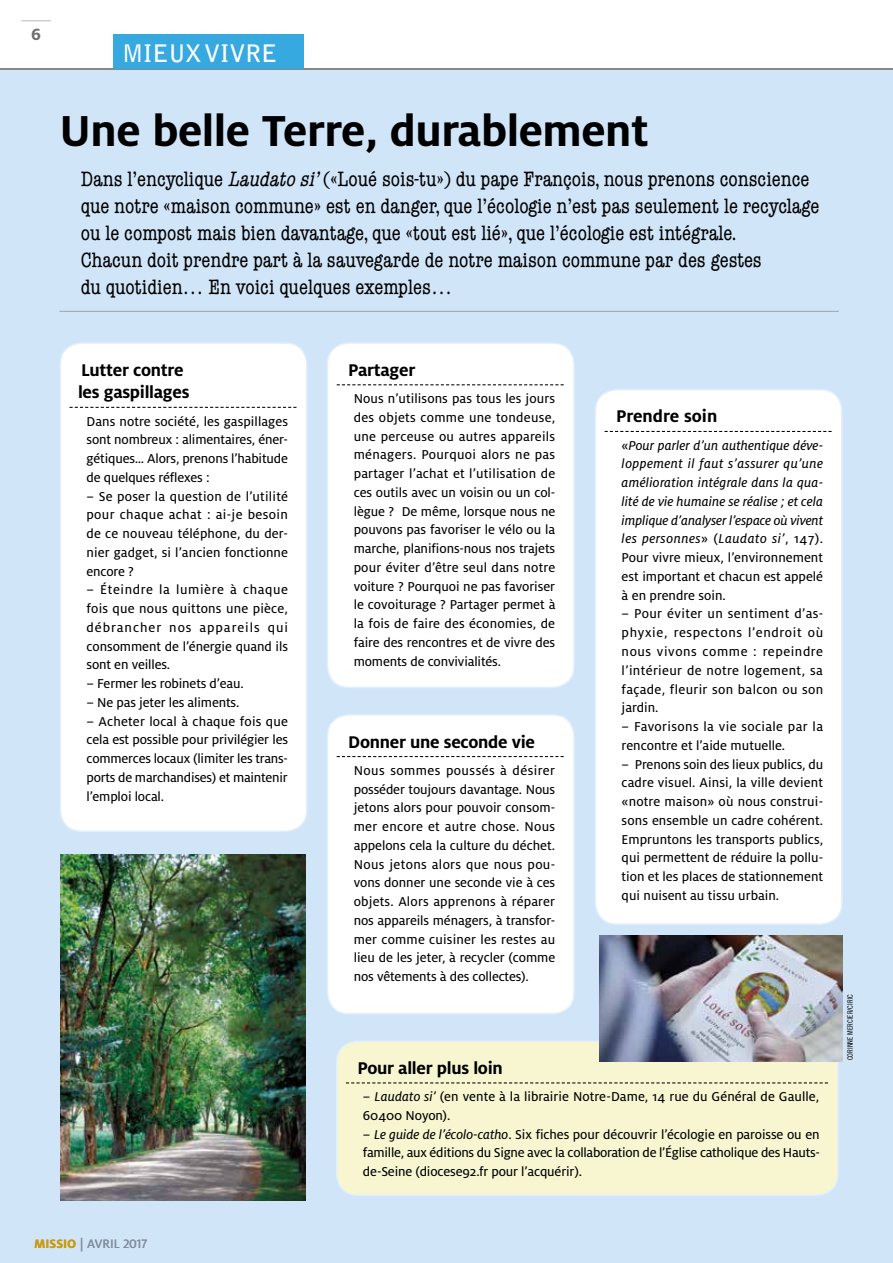
<style>
.page{position:relative;width:893px;height:1263px;background:#fff}
.page>*{position:absolute;margin:0;border:0;box-sizing:border-box;transform-origin:0 0}
.t1{font:700 48px "Milo OT";letter-spacing:-.01em;color:#000}
.t2{font:700 24px "Bell Gothic";letter-spacing:-.005em;color:#fff}
.t3{font:condensed 21px/27px "American Typewriter";color:#000}
.t4{font:700 18.75px/22.5px "Milo OT";letter-spacing:-.015em;color:#000}
.t5{font:700 18px "Milo OT";color:#706f6f}
.t6{font:14.25px/18.8px "Milo OT Text";letter-spacing:-.005em;color:#000;text-align:justify}
.t7{font:14.25px/18.8px "Milo OT Text Ita";letter-spacing:-.01em;color:#000;text-align:justify}
.t8{font:13.5px "Milo OT Text";letter-spacing:-.01em;color:#838f9e}
.t9{font:7.5px "Trade Gothic Cond Eighteen";color:#000}
.s1{font-style:italic}
.s2{font-family:"Milo OT";font-weight:700;color:#ca9b11}
.s3{font-family:"Stone Informal";font-weight:600}
.s4{font-family:"Milo OT Text"}
.s5{font-family:"Milo OT Text Ita"}
</style>
<div class="page">
<div style="left:0;top:70px;width:893px;height:1193px;background:#d1e5f8"></div>
<hr style="left:60px;top:311px;width:779px;height:1px;background:#a3a9b5">
<div style="left:60px;top:343px;width:247px;height:488px;background:#fff;border-radius:21px"></div>
<svg style="left:70px;top:407px;width:227px;height:1px"></svg>
<div style="left:60px;top:342px;width:248px;height:490px;border:2px solid #e1eefb;border-radius:21px"></div>
<div style="left:327px;top:715px;width:247px;height:299px;background:#fff;border-radius:21px"></div>
<svg style="left:337px;top:756px;width:227px;height:1px"></svg>
<div style="left:327px;top:714px;width:248px;height:300px;border:2px solid #e1eefb;border-radius:21px"></div>
<div style="left:327px;top:343px;width:247px;height:344px;background:#fff;border-radius:21px"></div>
<svg style="left:337px;top:384px;width:227px;height:1px"></svg>
<div style="left:327px;top:342px;width:248px;height:346px;border:2px solid #e1eefb;border-radius:21px"></div>
<div style="left:595px;top:390px;width:247px;height:534px;background:#fff;border-radius:21px"></div>
<svg style="left:605px;top:431px;width:227px;height:1px"></svg>
<div style="left:595px;top:389px;width:248px;height:536px;border:2px solid #e1eefb;border-radius:21px"></div>
<div style="left:337px;top:1041px;width:501px;height:154px;background:#f7f6d1;border-radius:21px"></div>
<svg style="left:346px;top:1082px;width:482px;height:1px"></svg>
<div style="left:336px;top:1040px;width:503px;height:156px;border:2px solid #e1eefb;border-radius:21px"></div>
<img style="left:60px;top:854px;width:245px;height:346px">
<img style="left:599px;top:936px;width:244px;height:126px">
<hr style="left:21px;top:20px;width:30px;height:1px;background:#bababa">
<hr style="left:0;top:68px;width:893px;height:2px;background:#878787">
<div style="left:114px;top:34px;width:190px;height:34px;background:#36a9e1"></div>
<p class="t5" style="left:31px;top:24px;width:11px">6</p>
<h2 class="t2" style="left:122px;top:39px;width:157px">MIEUX VIVRE</h2>
<h1 class="t1" style="left:60px;top:104px;width:591px">Une belle Terre, durablement</h1>
<p class="t3" style="left:81px;top:166px;width:740px">Dans l’encyclique <span class="s1">Laudatosi’</span>(«Loué sois-tu») du pape François, nous prenons conscience que notre «maison commune» est en danger, que l’écologie n’est pas seulement le recyclage ou le compost mais bien davantage, que «tout est lié», que l’écologie est intégrale.<br>Chacun doit prendre part à la sauvegarde de notre maison commune par des gestes<br>du quotidien… En voici quelques exemples…</p>
<h3 class="t4" style="left:78px;top:359px;width:113px">Lutter contre les gaspillages</h3>
<p class="t6" style="left:87px;top:412px;width:203px">Dans notre société, les gaspillages sont nombreux : alimentaires, éner&shy;gétiques… Alors, prenons l’habitude de quelques réflexes :</p>
<p class="t6" style="left:87px;top:487px;width:203px">– Se poser la question de l’utilité pour chaque achat : ai-je besoin de ce nouveau téléphone, du der&shy;nier gadget, si l’ancien fonctionne encore ?</p>
<p class="t6" style="left:87px;top:581px;width:203px">– Éteindre la lumière à chaque fois que nous quittons une pièce, débrancher nos appareils qui consomment de l’énergie quand ils sont en veilles.</p>
<p class="t6" style="left:87px;top:674px;width:159px">– Fermer les robinets d’eau.</p>
<p class="t6" style="left:87px;top:693px;width:154px">– Ne pas jeter les aliments.</p>
<p class="t6" style="left:87px;top:712px;width:203px">– Acheter local à chaque fois que cela est possible pour privilégier les commerces locaux (limiter les trans&shy;ports de marchandises) et maintenir l’emploi local.</p>
<p class="t8" style="left:34px;top:1236px;width:115px"><span class="s2">MISSIO</span> <span class="s3">|</span> Avri l 2017</p>
<h3 class="t4" style="left:348px;top:359px;width:69px">Partager</h3>
<p class="t6" style="left:354px;top:389px;width:203px">Nous n’utilisons pas tous les jours des objets comme une tondeuse, une perceuse ou autres appareils ménagers. Pourquoi alors ne pas partager l’achat et l’utilisation de ces outils avec un voisin ou un col&shy;lègue ? De même, lorsque nous ne pouvons pas favoriser le vélo ou la marche, planifions-nous nos trajets pour éviter d’être seul dans notre voiture ? Pourquoi ne pas favoriser le covoiturage ? Partager permet à la fois de faire des économies, de faire des rencontres et de vivre des moments de convivialités.</p>
<h3 class="t4" style="left:348px;top:730px;width:188px">Donner une seconde vie</h3>
<p class="t6" style="left:354px;top:761px;width:203px">Nous sommes poussés à désirer posséder toujours davantage. Nous jetons alors pour pouvoir consom&shy;mer encore et autre chose. Nous appelons cela la culture du déchet.<br>Nous jetons alors que nous pou&shy;vons donner une seconde vie à ces objets. Alors apprenons à réparer nos appareils ménagers, à transfor&shy;mer comme cuisiner les restes au lieu de les jeter, à recycler (comme nos vêtements à des collectes).</p>
<h3 class="t4" style="left:616px;top:405px;width:103px">Prendre soin</h3>
<p class="t7" style="left:622px;top:436px;width:203px"><span class="s4">«</span>Pour parler d’un authentique déve&shy;loppement il faut s’assurer qu’une amélioration intégrale dans la qua&shy;lité de vie humaine se réalise ; et cela implique d’analyser l’espace où vivent les personnes<span class="s4">» (</span>Laudato si’<span class="s4">, 147).</span></p>
<p class="t6" style="left:622px;top:548px;width:203px">Pour vivre mieux, l’environnement est important et chacun est appelé à en prendre soin.</p>
<p class="t6" style="left:622px;top:605px;width:203px">– Pour éviter un sentiment d’as&shy;phyxie, respectons l’endroit où nous vivons comme : repeindre l’intérieur de notre logement, sa façade, fleurir son balcon ou son jardin.</p>
<p class="t6" style="left:622px;top:717px;width:203px">– Favorisons la vie sociale par la rencontre et l’aide mutuelle.</p>
<p class="t6" style="left:622px;top:755px;width:203px">– Prenons soin des lieux publics, du cadre visuel. Ainsi, la ville devient «notre maison» où nous construi&shy;sons ensemble un cadre cohérent.<br>Empruntons les transports publics, qui permettent de réduire la pollu&shy;tion et les places de stationnement qui nuisent au tissu urbain.</p>
<h3 class="t4" style="left:357px;top:1057px;width:147px">Pour aller plus loin</h3>
<p class="t6" style="left:363px;top:1087px;width:458px">– <span class="s5">Laudato si’</span> (en vente à la librairie Notre-Dame, 14 rue du Général de Gaulle,<br>60400 Noyon).</p>
<p class="t6" style="left:363px;top:1125px;width:458px">– <span class="s5">Le guide de l’écolo-catho</span>. Six fiches pour découvrir l’écologie en paroisse ou en famille, aux éditions du Signe avec la collaboration de l’Église catholique des Hauts&shy;de-Seine (diocese92.fr pour l’acquérir).</p>
<p class="t9" style="left:846px;top:1060px;width:68px;rotate:-90deg">CORINNE MERCIER/CIRIC</p>
</div>
